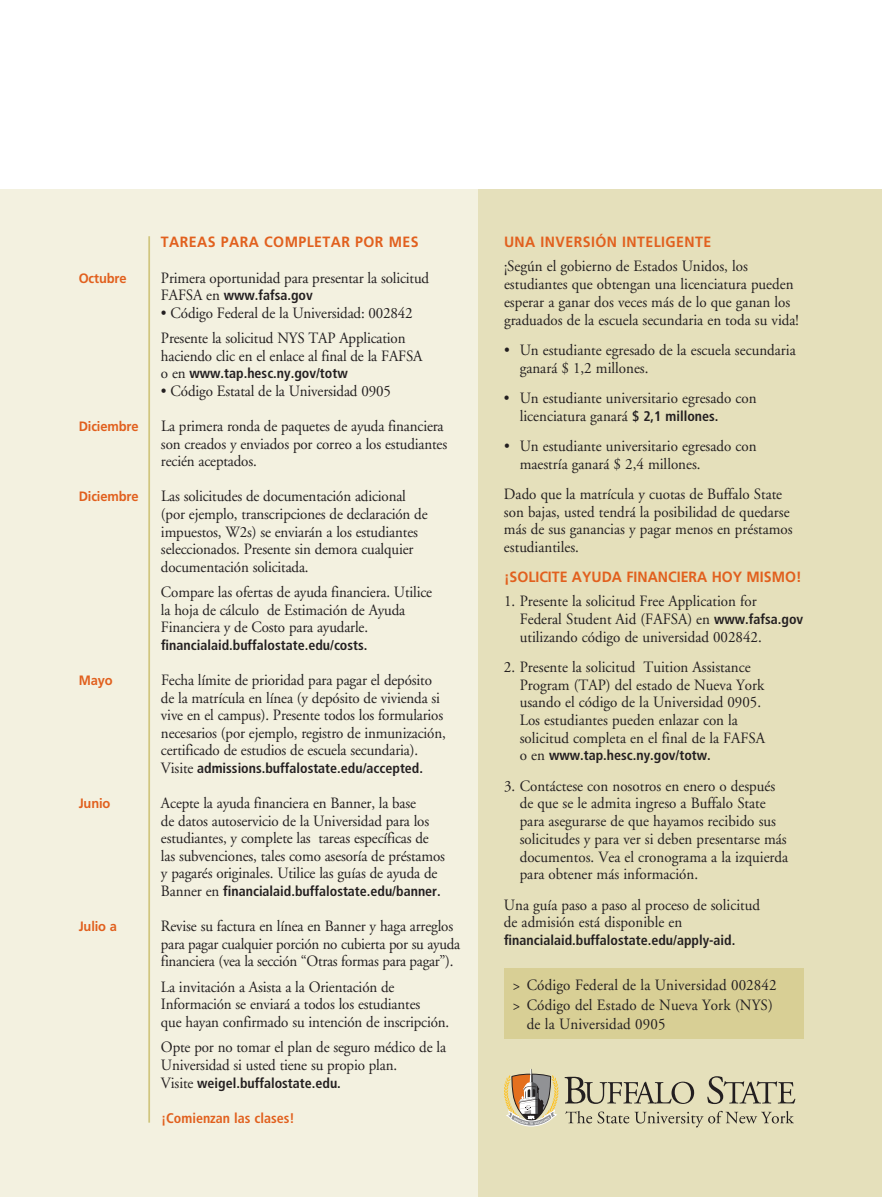
<style>
.page{position:relative;width:882px;height:1197px;background:#fff}
.page>*{position:absolute;margin:0;border:0;box-sizing:border-box;transform-origin:0 0}
.t1{font:15.75px/17.7px "Adobe Garamond";letter-spacing:-.01em;color:#231f20;scale:.95 1}
.t2{font:15.75px "Adobe Garamond";letter-spacing:.01em;color:#231f20;scale:.95 1}
.t3{font:700 14.88px "Frutiger";letter-spacing:.03em;color:#e1601e;scale:.95 1}
.t4{font:700 14.88px "Frutiger";color:#e1601e;scale:.95 1}
.t5{font:700 condensed 14px "Frutiger";color:#231f20}
.t6{font:700 condensed 14px "Frutiger";color:#e1601e}
.t7{font:700 13.65px "Frutiger";letter-spacing:-.01em;color:#e1601e;scale:.95 1}
.s1{font-family:"Adobe Garamond";font-weight:400;font-stretch:normal;font-size:15.75px}
.s2{font-family:"Frutiger";font-weight:700;font-stretch:condensed;font-size:14px}
</style>
<div class="page">
<div style="left:478px;top:189px;width:404px;height:1008px;background:#e5e0bb"></div>
<div style="left:0;top:189px;width:478px;height:1008px;background:#f3f1e0"></div>
<hr style="left:148px;top:236px;width:2px;height:887px;background:#d0c67f">
<svg style="left:565px;top:1077px;width:129px;height:27px"></svg>
<svg style="left:707px;top:1076px;width:88px;height:28px"></svg>
<svg style="left:565px;top:1111px;width:229px;height:17px"></svg>
<svg style="left:504px;top:1069px;width:54px;height:57px"></svg>
<div style="left:504px;top:968px;width:299px;height:71px;background:#d8cf95"></div>
<p class="t3" style="left:161px;top:233px;width:273px">TAREAS PARA COMPLETAR POR MES</p>
<p class="t7" style="left:79px;top:270px;width:52px">Octubre</p>
<p class="t1" style="left:161px;top:269px;width:284px">Primera oportunidad para presentar la solicitud</p>
<p class="t5" style="left:161px;top:287px;width:153px"><span class="s1">FAFSA en</span> www.fafsa.gov</p>
<p class="t1" style="left:161px;top:300px;width:267px;line-height:25.4px">• Código Federal de la Universidad: 002842<br>Presente la solicitud NYS TAP Application</p>
<p class="t1" style="left:161px;top:347px;width:277px">haciendo clic en el enlace al final de la FAFSA</p>
<p class="t5" style="left:161px;top:365px;width:188px"><span class="s1">o en</span> www.tap.hesc.ny.gov/totw</p>
<p class="t1" style="left:161px;top:382px;width:243px">• Código Estatal de la Universidad 0905</p>
<p class="t7" style="left:79px;top:418px;width:64px">Diciembre</p>
<p class="t1" style="left:161px;top:418px;width:303px">La primera ronda de paquetes de ayuda financiera son creados y enviados por correo a los estudiantes recién aceptados.</p>
<p class="t7" style="left:79px;top:489px;width:64px">Diciembre</p>
<p class="t1" style="left:161px;top:488px;width:282px">Las solicitudes de documentación adicional (por ejemplo, transcripciones de declaración de impuestos, W2s) se enviarán a los estudiantes seleccionados. Presente sin demora cualquier documentación solicitada.</p>
<p class="t1" style="left:161px;top:584px;width:287px">Compare las ofertas de ayuda financiera. Utilice la hoja de cálculo de Estimación de Ayuda<br>Financiera y de Costo para ayudarle.</p>
<p class="t5" style="left:161px;top:637px;width:208px">financialaid.buffalostate.edu/costs.</p>
<p class="t7" style="left:79px;top:672px;width:37px">Mayo</p>
<p class="t1" style="left:161px;top:672px;width:301px">Fecha límite de prioridad para pagar el depósito de la matrícula en línea (y depósito de vivienda si vive en el campus). Presente todos los formularios necesarios (por ejemplo, registro de inmunización, certificado de estudios de escuela secundaria).</p>
<p class="t5" style="left:161px;top:760px;width:264px"><span class="s1">Visite</span> admissions.buffalostate.edu/accepted.</p>
<p class="t7" style="left:79px;top:795px;width:35px">Junio</p>
<p class="t1" style="left:161px;top:795px;width:301px">Acepte la ayuda financiera en Banner, la base<br>de datos autoservicio de la Universidad para los estudiantes, y complete las tareas específicas de las subvenciones, tales como asesoría de préstamos y pagarés originales. Utilice las guías de ayuda de</p>
<p class="t5" style="left:161px;top:883px;width:281px"><span class="s1">Banner en</span> financialaid.buffalostate.edu/banner.</p>
<p class="t7" style="left:79px;top:918px;width:42px">Julio a</p>
<p class="t1" style="left:161px;top:918px;width:316px">Revise su factura en línea en Banner y haga arreglos para pagar cualquier porción no cubierta por su ayuda financiera (vea la sección “Otras formas para pagar”).</p>
<p class="t1" style="left:161px;top:978px;width:305px">La invitación a Asista a la Orientación de<br>Información se enviará a todos los estudiantes<br>que hayan confirmado su intención de inscripción.</p>
<p class="t1" style="left:161px;top:1039px;width:302px">Opte por no tomar el plan de seguro médico de la<br>Universidad si usted tiene su propio plan.</p>
<p class="t5" style="left:161px;top:1074px;width:181px"><span class="s1">Visite</span> weigel.buffalostate.edu.</p>
<p class="t6" style="left:161px;top:1109px;width:135px">¡Comienzan las clases!</p>
<p class="t3" style="left:504px;top:233px;width:220px">UNA INVERSIÓN INTELIGENTE</p>
<p class="t1" style="left:504px;top:258px;width:312px">¡Según el gobierno de Estados Unidos, los estudiantes que obtengan una licenciatura pueden esperar a ganar dos veces más de lo que ganan los graduados de la escuela secundaria en toda su vida!</p>
<p class="t1" style="left:520px;top:341px;width:292px;text-indent:-16px">• Un estudiante egresado de la escuela secundaria ganará $ 1,2 millones.</p>
<p class="t1" style="left:520px;top:389px;width:251px;text-indent:-16px">• Un estudiante universitario egresado con licenciatura ganará <span class="s2">$ 2,1 millones.</span></p>
<p class="t1" style="left:520px;top:437px;width:251px;text-indent:-16px">• Un estudiante universitario egresado con maestría ganará $ 2,4 millones.</p>
<p class="t1" style="left:504px;top:485px;width:305px">Dado que la matrícula y cuotas de Buffalo State son bajas, usted tendrá la posibilidad de quedarse más de sus ganancias y pagar menos en préstamos estudiantiles.</p>
<p class="t4" style="left:504px;top:568px;width:315px">¡SOLICITE AYUDA FINANCIERA HOY MISMO!</p>
<p class="t1" style="left:520px;top:593px;width:300px;text-indent:-16px">1. Presente la solicitud Free Application for<br>Federal Student Aid (FAFSA) en <span class="s2">www.fafsa.gov </span>utilizando código de universidad 002842.</p>
<p class="t1" style="left:520px;top:659px;width:260px;text-indent:-16px">2. Presente la solicitud Tuition Assistance Program (TAP) del estado de Nueva York usando el código de la Universidad 0905.<br>Los estudiantes pueden enlazar con la solicitud completa en el final de la FAFSA</p>
<p class="t5" style="left:520px;top:747px;width:193px"><span class="s1">o en</span> www.tap.hesc.ny.gov/totw.</p>
<p class="t1" style="left:520px;top:777px;width:284px;text-indent:-16px">3. Contáctese con nosotros en enero o después de que se le admita ingreso a Buffalo State para asegurarse de que hayamos recibido sus solicitudes y para ver si deben presentarse más documentos. Vea el cronograma a la izquierda para obtener más información.</p>
<p class="t1" style="left:504px;top:896px;width:271px">Una guía paso a paso al proceso de solicitud de admisión está disponible en</p>
<p class="t5" style="left:504px;top:932px;width:233px">financialaid.buffalostate.edu/apply-aid.</p>
<p class="t2" style="left:513px;top:977px;width:279px">&gt; Código Federal de la Universidad 002842</p>
<p class="t2" style="left:513px;top:996px;width:275px">&gt; Código del Estado de Nueva York (NYS)</p>
<p class="t2" style="left:527px;top:1016px;width:148px">de la Universidad 0905</p>
</div>
